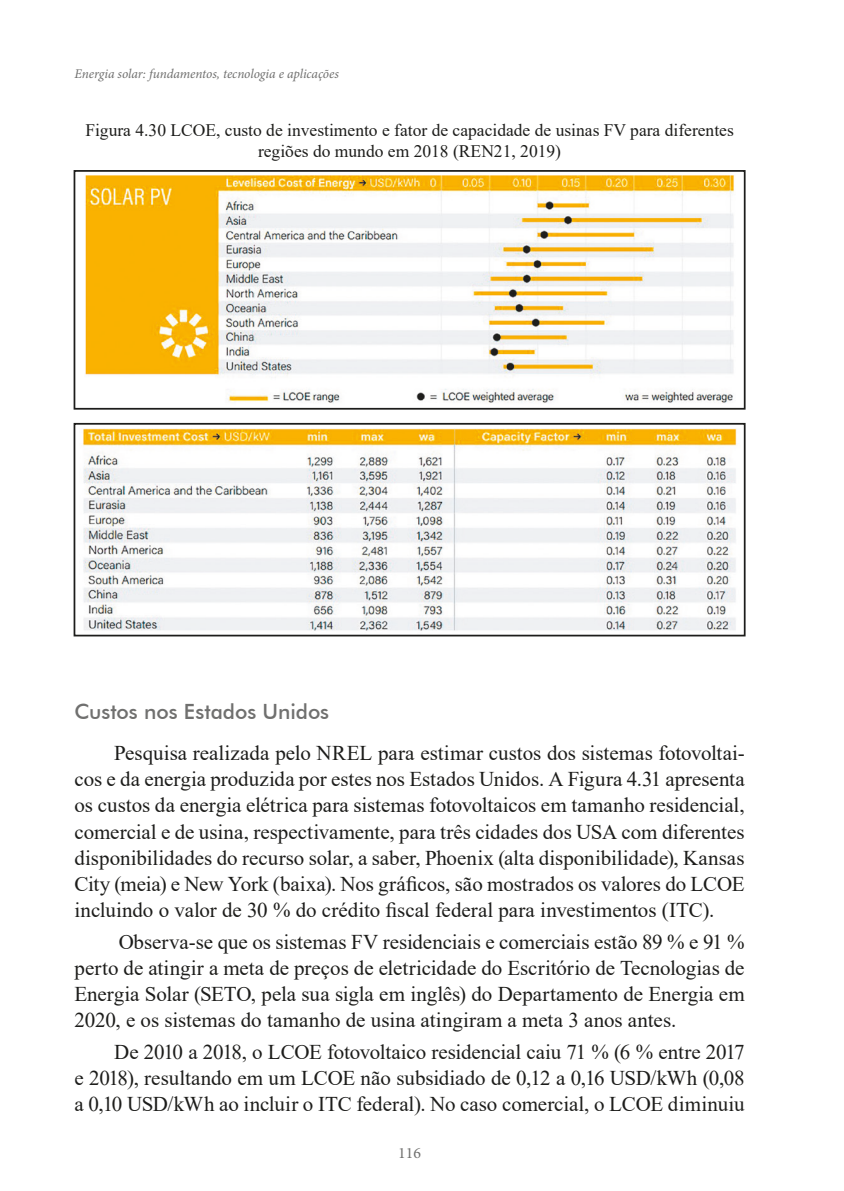
<style>
.page{position:relative;width:844px;height:1191px;background:#fff}
.page>*{position:absolute;margin:0;border:0;box-sizing:border-box;transform-origin:0 0}
.t1{font:21px/26.2px "Times New Roman";color:#1d1d1b;text-align:justify}
.t2{font:500 21px "Futura BT";letter-spacing:-.005em;color:#70706f}
.t3{font:17.5px/21px "Times New Roman";color:#1d1d1b;text-align:center}
.t4{font:15.75px "Minion Pro";color:#70706f}
.t5{font:italic 13.3px "Minion Pro";letter-spacing:-.005em;color:#70706f}
</style>
<div class="page">
<img style="left:85px;top:175px;width:649px;height:229px">
<div style="left:74px;top:170px;width:671px;height:240px;border:2px solid #1d1d1b"></div>
<img style="left:83px;top:428px;width:654px;height:203px">
<div style="left:74px;top:423px;width:671px;height:213px;border:2px solid #1d1d1b"></div>
<p class="t5" style="left:74px;top:65px;width:266px">Energia solar: fundamentos, tecnologia e aplicações</p>
<p class="t3" style="left:85px;top:119px;width:649px">Figura 4.30 LCOE, custo de investimento e fator de capacidade de usinas FV para diferentes regiões do mundo em 2018 (REN21, 2019)</p>
<p class="t2" style="left:74px;top:698px;width:256px">Custos nos Estados Unidos</p>
<p class="t1" style="left:74px;top:739px;width:671px;text-indent:40px">Pesquisa realizada pelo NREL para estimar custos dos sistemas fotovoltai&shy;cos e da energia produzida por estes nos Estados Unidos. A Figura 4.31 apresenta os custos da energia elétrica para sistemas fotovoltaicos em tamanho residencial, comercial e de usina, respectivamente, para três cidades dos USA com diferentes disponibilidades do recurso solar, a saber, Phoenix (alta disponibilidade), Kansas City (meia) e New York (baixa). Nos gráficos, são mostrados os valores do LCOE incluindo o valor de 30 % do crédito fiscal federal para investimentos (ITC).</p>
<p class="t1" style="left:74px;top:927px;width:671px;text-indent:44px">Observa-se que os sistemas FV residenciais e comerciais estão 89 % e 91 % perto de atingir a meta de preços de eletricidade do Escritório de Tecnologias de Energia Solar (SETO, pela sua sigla em inglês) do Departamento de Energia em 2020, e os sistemas do tamanho de usina atingiram a meta 3 anos antes.</p>
<p class="t1" style="left:74px;top:1037px;width:671px;text-indent:40px">De 2010 a 2018, o LCOE fotovoltaico residencial caiu 71 % (6 % entre 2017 e 2018), resultando em um LCOE não subsidiado de 0,12 a 0,16 USD/kWh (0,08 a 0,10 USD/kWh ao incluir o ITC federal). No caso comercial, o LCOE diminuiu</p>
<p class="t4" style="left:398px;top:1142px;width:24px">116</p>
</div>
